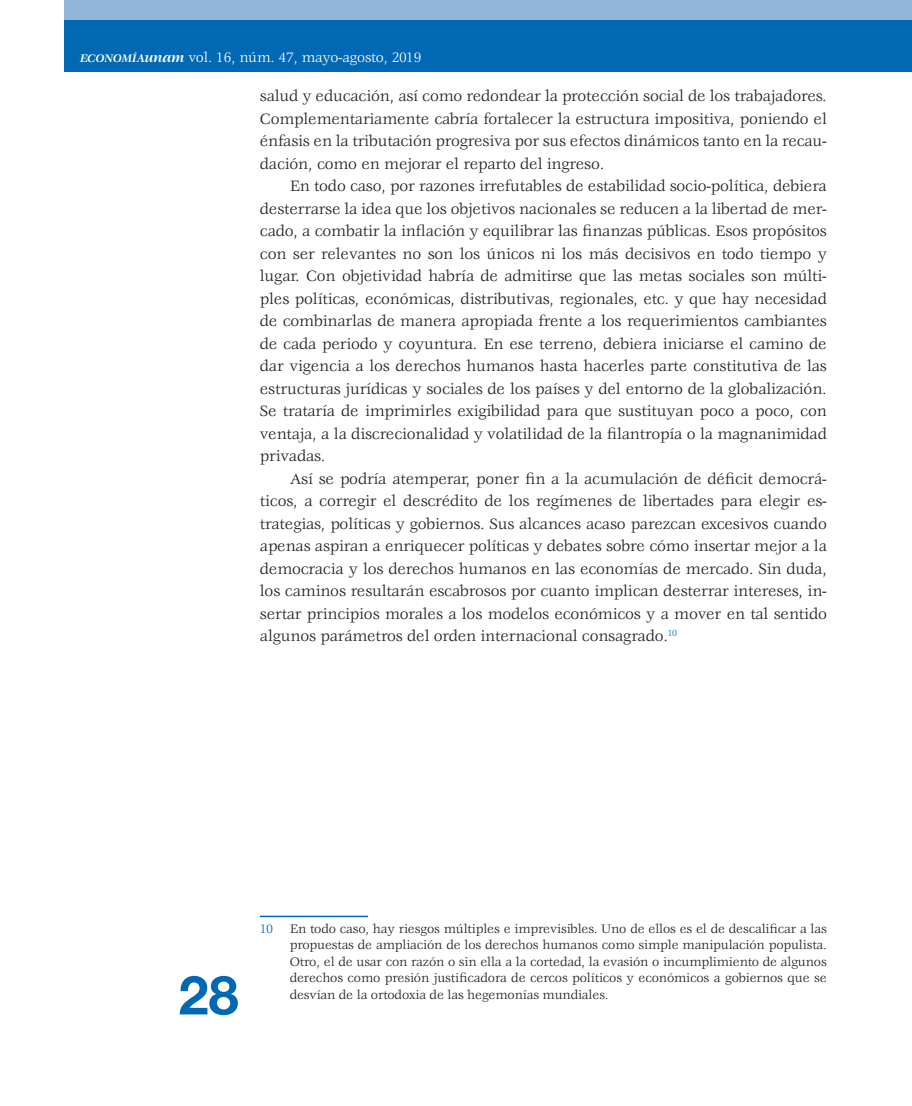
<style>
.page{position:relative;width:912px;height:1106px;background:#fff}
.page>*{position:absolute;margin:0;border:0;box-sizing:border-box;transform-origin:0 0}
.t1{font:700 54px "Helvetica Neue LT Std";color:#0168b3}
.t2{font:16.5px/22.5px "Veljovic";letter-spacing:-.01em;color:#231f20;text-align:justify}
.t3{font:15px "Veljovic";letter-spacing:-.01em;color:#fff}
.t4{font:13.5px/16.5px "Veljovic";letter-spacing:-.01em;color:#231f20;text-align:justify}
.s1{font-family:"Veljovic Bold Italic SC800";font-size:12px}
.s2{font-weight:700;font-style:italic}
.s3{color:#0168b3}
</style>
<div class="page">
<div style="left:64px;top:0;width:847px;height:49px;background:#93b5db"></div>
<div style="left:64px;top:20px;width:847px;height:51px;background:#0168b3"></div>
<hr style="left:260px;top:915px;width:108px;height:2px;background:#0168b3">
<p class="t3" style="left:80px;top:49px;width:343px"><span class="s1">ECONOMÍA</span><span class="s2">unam</span> vol. 16, núm. 47, mayo-agosto, 2019</p>
<p class="t2" style="left:260px;top:85px;width:568px">salud y educación, así como redondear la protección social de los trabajadores.<br>Complementariamente cabría fortalecer la estructura impositiva, poniendo el énfasis en la tributación progresiva por sus efectos dinámicos tanto en la recau&shy;dación, como en mejorar el reparto del ingreso.</p>
<p class="t2" style="left:260px;top:175px;width:568px;text-indent:30px">En todo caso, por razones irrefutables de estabilidad socio-política, debiera desterrarse la idea que los objetivos nacionales se reducen a la libertad de mer&shy;cado, a combatir la inflación y equilibrar las finanzas públicas. Esos propósitos con ser relevantes no son los únicos ni los más decisivos en todo tiempo y lugar. Con objetividad habría de admitirse que las metas sociales son múlti&shy;ples políticas, económicas, distributivas, regionales, etc. y que hay necesidad de combinarlas de manera apropiada frente a los requerimientos cambiantes de cada periodo y coyuntura. En ese terreno, debiera iniciarse el camino de dar vigencia a los derechos humanos hasta hacerles parte constitutiva de las estructuras jurídicas y sociales de los países y del entorno de la globalización.<br>Se trataría de imprimirles exigibilidad para que sustituyan poco a poco, con ventaja, a la discrecionalidad y volatilidad de la filantropía o la magnanimidad privadas.</p>
<p class="t2" style="left:260px;top:468px;width:568px;text-indent:30px">Así se podría atemperar, poner fin a la acumulación de déficit democrá&shy;ticos, a corregir el descrédito de los regímenes de libertades para elegir es&shy;trategias, políticas y gobiernos. Sus alcances acaso parezcan excesivos cuando apenas aspiran a enriquecer políticas y debates sobre cómo insertar mejor a la democracia y los derechos humanos en las economías de mercado. Sin duda, los caminos resultarán escabrosos por cuanto implican desterrar intereses, in&shy;sertar principios morales a los modelos económicos y a mover en tal sentido algunos parámetros del orden internacional consagrado.<sup>10</sup></p>
<h1 class="t1" style="left:178px;top:961px;width:62px">28</h1>
<p class="t4" style="left:289px;top:921px;width:538px;text-indent:-30px"><span class="s3">10</span> En todo caso, hay riesgos múltiples e imprevisibles. Uno de ellos es el de descalificar a las propuestas de ampliación de los derechos humanos como simple manipulación populista.<br>Otro, el de usar con razón o sin ella a la cortedad, la evasión o incumplimiento de algunos derechos como presión justificadora de cercos políticos y económicos a gobiernos que se desvían de la ortodoxia de las hegemonías mundiales.</p>
</div>
